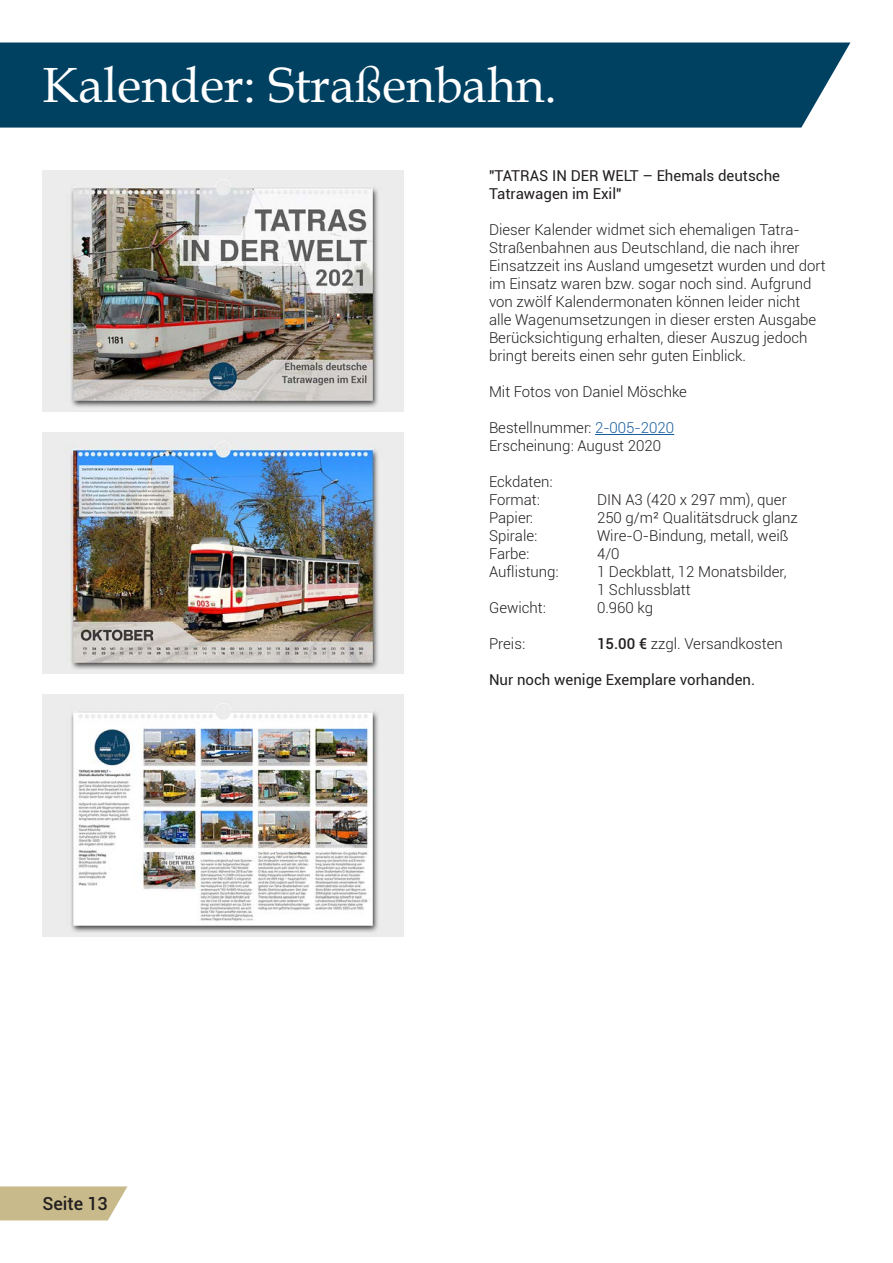
<style>
.page{position:relative;width:893px;height:1263px;background:#fff}
.page>*{position:absolute;margin:0;border:0;box-sizing:border-box;transform-origin:0 0}
.t1{font:49.5px "Book Antiqua";color:#fff}
.t2{font:500 18px "Roboto";color:#231f20}
.t3{font:300 15px/18px "Roboto";color:#231f20}
.t4{font:15px/18px "Roboto";color:#231f20}
.s1{color:#175d9e}
.s2{font-weight:500}
</style>
<div class="page">
<div style="left:0;top:43px;width:850px;height:85px;background:#004162"></div>
<hr style="left:595px;top:434px;width:79px;height:1px;background:#175d9e">
<svg style="left:0;top:1186px;width:127px;height:34px;background:#ccbf94"></svg>
<img style="left:42px;top:170px;width:362px;height:241px">
<img style="left:42px;top:432px;width:362px;height:242px">
<img style="left:43px;top:695px;width:361px;height:241px">
<h1 class="t1" style="left:43px;top:50px;width:516px">Kalender: Straßenbahn.</h1>
<p class="t4" style="left:489px;top:166px;width:293px">"TATRAS IN DER WELT – Ehemals deutsche<br>Tatrawagen im Exil"</p>
<p class="t3" style="left:489px;top:221px;width:338px">Dieser Kalender widmet sich ehemaligen Tatra-Straßenbahnen aus Deutschland, die nach ihrer Einsatzzeit ins Ausland umgesetzt wurden und dort im Einsatz waren bzw. sogar noch sind. Aufgrund von zwölf Kalendermonaten können leider nicht alle Wagenumsetzungen in dieser ersten Ausgabe Berücksichtigung erhalten, dieser Auszug jedoch bringt bereits einen sehr guten Einblick.</p>
<p class="t3" style="left:489px;top:383px;width:199px">Mit Fotos von Daniel Möschke</p>
<p class="t3" style="left:489px;top:419px;width:187px">Bestellnummer: <span class="s1">2-005-2020<br></span>Erscheinung: August 2020</p>
<p class="t3" style="left:489px;top:473px;width:65px">Eckdaten:<br>Format:</p>
<p class="t3" style="left:597px;top:491px;width:191px">DIN A3 (420 x 297 mm), quer</p>
<p class="t2" style="left:42px;top:1191px;width:67px">Seite 13</p>
<p class="t3" style="left:489px;top:509px;width:46px">Papier:</p>
<p class="t3" style="left:597px;top:509px;width:202px">250 g/m² Qualitätsdruck glanz</p>
<p class="t3" style="left:489px;top:527px;width:50px">Spirale:</p>
<p class="t3" style="left:597px;top:527px;width:193px">Wire-O-Bindung, metall, weiß</p>
<p class="t3" style="left:489px;top:545px;width:42px">Farbe:</p>
<p class="t3" style="left:597px;top:545px;width:24px">4/0</p>
<p class="t3" style="left:489px;top:563px;width:71px">Auflistung:</p>
<p class="t3" style="left:597px;top:563px;width:191px">1 Deckblatt, 12 Monatsbilder,<br>1 Schlussblatt</p>
<p class="t3" style="left:489px;top:599px;width:58px">Gewicht:</p>
<p class="t3" style="left:597px;top:599px;width:58px">0.960 kg</p>
<p class="t3" style="left:489px;top:635px;width:38px">Preis:</p>
<p class="t3" style="left:597px;top:635px;width:187px"><span class="s2">15.00 €</span> zzgl. Versandkosten</p>
<p class="t4" style="left:489px;top:670px;width:268px">Nur noch wenige Exemplare vorhanden.</p>
</div>
